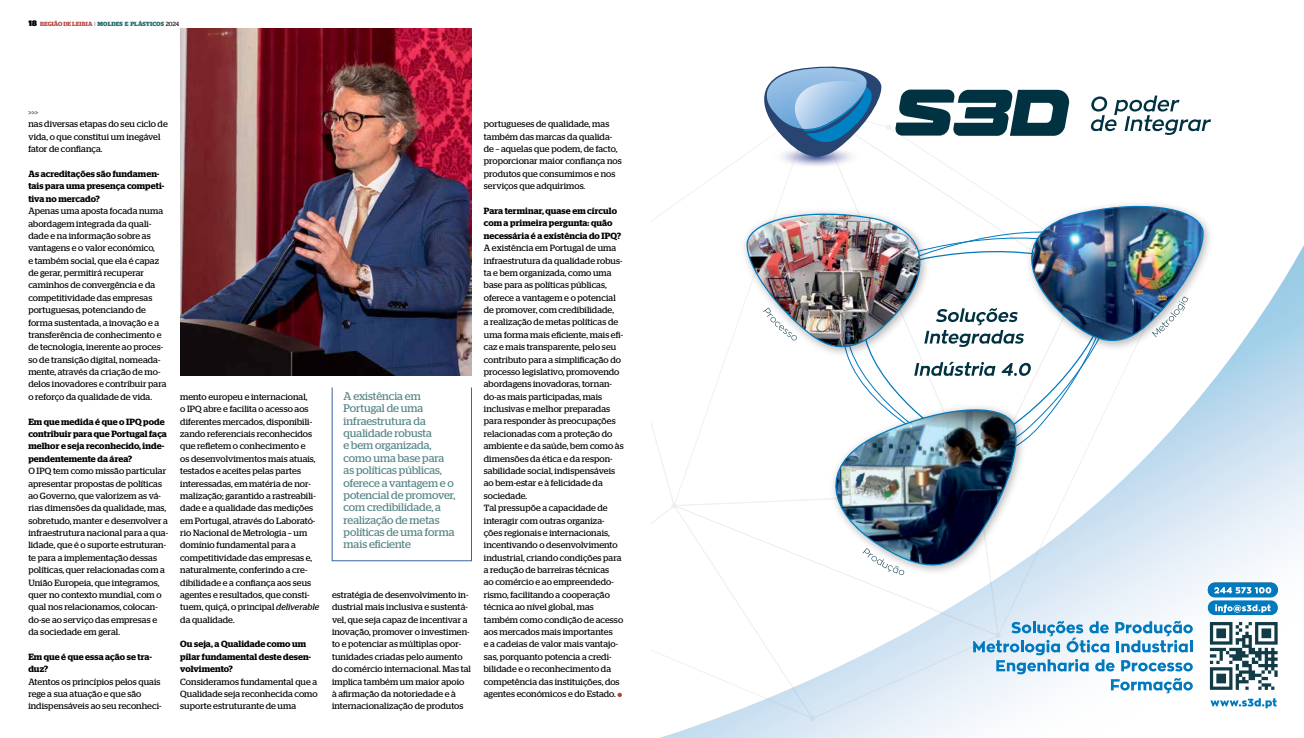
<style>
.page{position:relative;width:1304px;height:738px;background:#fff}
.page>*{position:absolute;margin:0;border:0;box-sizing:border-box;transform-origin:0 0}
.t1{font:11px/12.4px "Stag";color:#558586}
.t2{font:9px/12.4px "Stag";letter-spacing:.01em;color:#000}
.t3{font:600 9px/12.4px "Stag";letter-spacing:.01em;color:#000}
.t4{font:500 7px "Stag";color:#6a6b7a}
.t5{font:700 6px "Stag";color:#226e6d}
.s1{font-family:"Stag Sans";font-weight:900;font-size:8px;color:#000}
.s2{font-weight:600;color:#b33d39}
.s3{font-weight:300;color:#000}
.s4{font-weight:400;color:#000}
.s5{font-style:italic}
.s6{color:#b33d39}
</style>
<div class="page">
<img style="left:180px;top:28px;width:292px;height:347px">
<svg style="left:663px;top:245px;width:641px;height:492px"></svg>
<svg style="left:756px;top:66px;width:313px;height:104px"></svg>
<svg style="left:1091px;top:95px;width:120px;height:40px"></svg>
<img style="left:652px;top:199px;width:626px;height:521px">
<p class="t5" style="left:28px;top:21px;width:152px"><span class="s1">18</span> <span class="s2">REGIÃO DE LEIRIA</span> <span class="s3">|</span> MOLDES E PLÁSTICOS <span class="s4">2024</span></p>
<p class="t4" style="left:28px;top:108px;width:11px">&gt;&gt;&gt;</p>
<p class="t2" style="left:28px;top:118px;width:141px">nas diversas etapas do seu ciclo de vida, o que constitui um inegável fator de confiança.</p>
<p class="t3" style="left:28px;top:167px;width:138px">As acreditações são fundamen&shy;tais para uma presença competi&shy;tiva no mercado?</p>
<p class="t2" style="left:28px;top:204px;width:140px">Apenas uma aposta focada numa abordagem integrada da quali&shy;dade e na informação sobre as vantagens e o valor económico,<br>e também social, que ela é capaz de gerar, permitirá recuperar caminhos de convergência e da competitividade das empresas portuguesas, potenciando de forma sustentada, a inovação e a transferência de conhecimento e de tecnologia, inerente ao proces&shy;so de transição digital, nomeada&shy;mente, através da criação de mo&shy;delos inovadores e contribuir para o reforço da qualidade de vida.</p>
<p class="t3" style="left:28px;top:415px;width:140px">Em que medida é que o IPQ pode contribuir para que Portugal faça melhor e seja reconhecido, inde&shy;pendentemente da área?</p>
<p class="t2" style="left:28px;top:464px;width:141px">O IPQ tem como missão particular apresentar propostas de políticas ao Governo, que valorizem as vá&shy;rias dimensões da qualidade, mas, sobretudo, manter e desenvolver a infraestrutura nacional para a qua&shy;lidade, que é o suporte estruturan&shy;te para a implementação dessas políticas, quer relacionadas com a<br>União Europeia, que integramos, quer no contexto mundial, com o qual nos relacionamos, colocan&shy;do-se ao serviço das empresas e da sociedade em geral.</p>
<p class="t3" style="left:28px;top:650px;width:125px">Em que é que essa ação se tra&shy;duz?</p>
<p class="t2" style="left:28px;top:674px;width:135px">Atentos os princípios pelos quais rege a sua atuação e que são indispensáveis ao seu reconheci-</p>
<p class="t2" style="left:180px;top:390px;width:141px">mento europeu e internacional,<br>o IPQ abre e facilita o acesso aos diferentes mercados, disponibili&shy;zando referenciais reconhecidos que refletem o conhecimento e<br>os desenvolvimentos mais atuais, testados e aceites pelas partes interessadas, em matéria de nor&shy;malização; garantido a rastreabili&shy;dade e a qualidade das medições em Portugal, através do Laborató&shy;rio Nacional de Metrologia – um domínio fundamental para a competitividade das empresas e, naturalmente, conferindo a cre&shy;dibilidade e a confiança aos seus agentes e resultados, que consti&shy;tuem, quiçá, o principal <span class="s5">deliverable </span>da qualidade.</p>
<p class="t3" style="left:180px;top:637px;width:133px">Ou seja, a Qualidade como um pilar fundamental deste desen&shy;volvimento?</p>
<p class="t2" style="left:180px;top:674px;width:139px;text-align:justify">Consideramos fundamental que a Qualidade seja reconhecida como suporte estruturante de uma</p>
<p class="t1" style="left:344px;top:389px;width:113px">A existência em<br>Portugal de uma infraestrutura da qualidade robusta<br>e bem organizada, como uma base para as políticas públicas, oferece a vantagem e o potencial de promover, com credibilidade, a realização de metas políticas de uma forma mais eficiente</p>
<p class="t2" style="left:332px;top:588px;width:141px">estratégia de desenvolvimento in&shy;dustrial mais inclusiva e sustentá&shy;vel, que seja capaz de incentivar a inovação, promover o investimen&shy;to e potenciar as múltiplas opor&shy;tunidades criadas pelo aumento do comércio internacional. Mas tal implica também um maior apoio à afirmação da notoriedade e à internacionalização de produtos</p>
<p class="t2" style="left:484px;top:118px;width:139px">portugueses de qualidade, mas também das marcas da qualida&shy;de – aquelas que podem, de facto, proporcionar maior confiança nos produtos que consumimos e nos serviços que adquirimos.</p>
<p class="t3" style="left:484px;top:204px;width:139px">Para terminar, quase em círculo com a primeira pergunta: quão necessária é a existência do IPQ?</p>
<p class="t2" style="left:484px;top:241px;width:141px">A existência em Portugal de uma infraestrutura da qualidade robus&shy;ta e bem organizada, como uma base para as políticas públicas, oferece a vantagem e o potencial de promover, com credibilidade,<br>a realização de metas políticas de uma forma mais eficiente, mais efi&shy;caz e mais transparente, pelo seu contributo para a simplificação do processo legislativo, promovendo abordagens inovadoras, tornan&shy;do-as mais participadas, mais inclusivas e melhor preparadas para responder às preocupações relacionadas com a proteção do ambiente e da saúde, bem como às dimensões da ética e da respon&shy;sabilidade social, indispensáveis ao bem-estar e à felicidade da sociedade.<br>Tal pressupõe a capacidade de interagir com outras organiza&shy;ções regionais e internacionais, incentivando o desenvolvimento industrial, criando condições para a redução de barreiras técnicas<br>ao comércio e ao empreendedo&shy;rismo, facilitando a cooperação técnica ao nível global, mas também como condição de acesso aos mercados mais importantes<br>e a cadeias de valor mais vantajo&shy;sas, porquanto potencia a credi&shy;bilidade e o reconhecimento da competência das instituições, dos agentes económicos e do Estado. <span class="s6">●</span></p>
</div>
